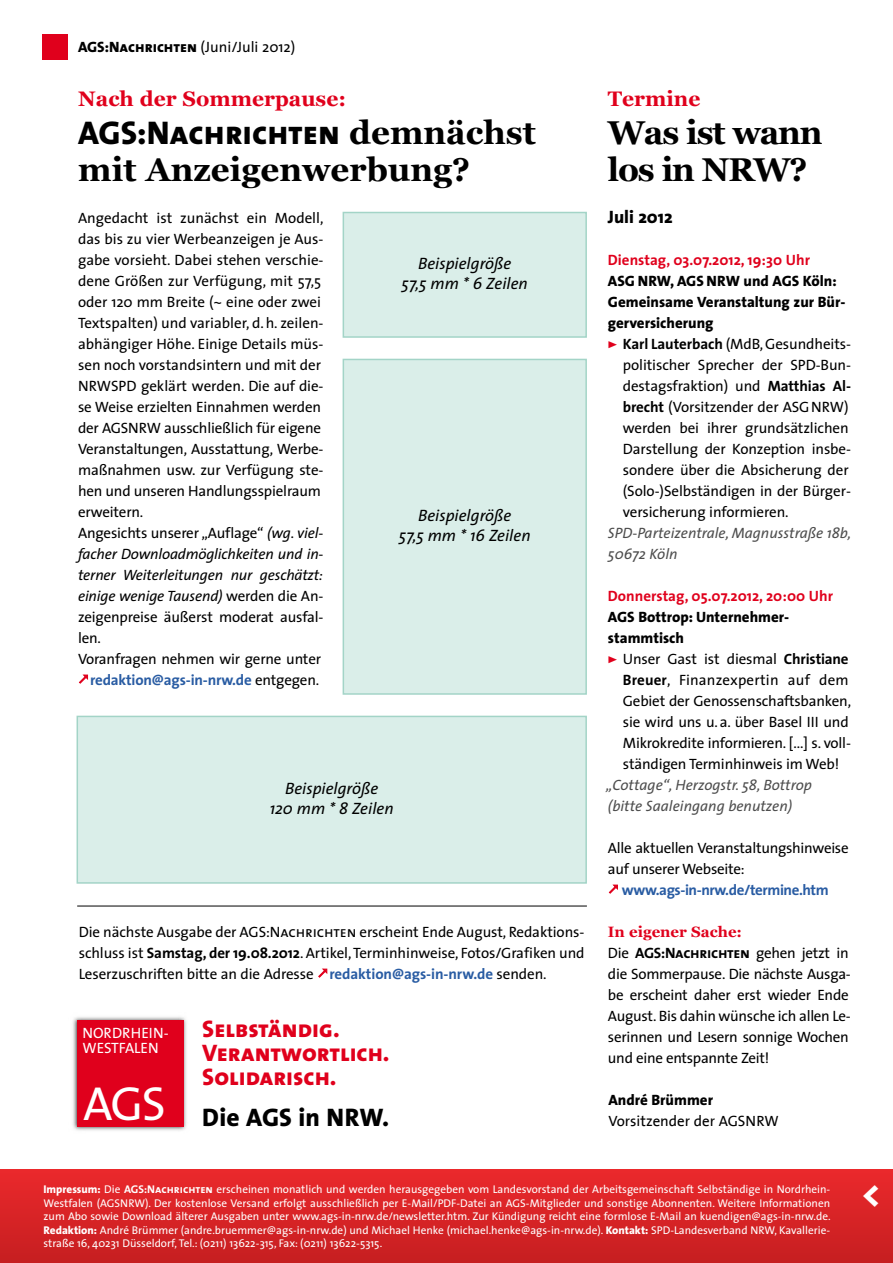
<style>
.page{position:relative;width:893px;height:1263px;background:#fff}
.page>*{position:absolute;margin:0;border:0;box-sizing:border-box;transform-origin:0 0}
.t1{font:48px "The Sans";color:#fff}
.t2{font:800 36px "The Sans";color:#fff}
.t3{font:33px "The Sans Extra Bold Caps";color:#000}
.t4{font:700 33px/37.5px "Georgia";letter-spacing:-.035em;color:#000}
.t5{font:700 33px "Georgia";color:#000}
.t6{font:800 25.5px "The Sans";letter-spacing:.005em;color:#000}
.t7{font:24px/24px "The Sans Extra Bold Caps";color:#e0001c}
.t8{font:700 21px "Georgia";color:#e0001c}
.t9{font:800 18px "The Sans";color:#000}
.t10{font:italic 16.5px/19.8px "The Sans";color:#000;text-align:center}
.t11{font:15px/21px "The Sans";letter-spacing:-.01em;color:#000}
.t12{font:800 15px "The Sans";color:#000}
.t13{font:italic 15px/21px "The Sans";color:#4d4d4d}
.t14{font:italic 15px "The Sans";letter-spacing:-.01em;color:#000}
.t15{font:700 15px "The Sans";letter-spacing:-.02em;color:#295ca3}
.t16{font:700 15px "The Sans";color:#e0001c}
.t17{font:15px "The Sans";letter-spacing:.01em;color:#000}
.t18{font:15px "SPD2002 The Sans";color:#000}
.t19{font:15px/15px "The Sans";color:#fff}
.t20{font:700 15px "Georgia";color:#e0001c}
.t21{font:11.25px/13.5px "The Sans";color:#fff;text-align:justify}
.s1{font-weight:800}
.s2{font-family:"The Sans Extra Bold Caps"}
.s3{font-family:"Georgia";font-weight:700}
.s4{font-style:italic}
.s5{font-style:normal}
.s6{font-weight:400;color:#000}
.s7{font-family:"The Sans Caps"}
.s8{font-weight:700}
.s9{font-weight:700;color:#295ca3}
.s10{font-family:"The Sans Extra Bold Caps";color:#e0001c}
.s11{font-family:"The Sans Bold Caps"}
</style>
<div class="page">
<div style="left:43px;top:34px;width:25px;height:26px;background:#e0001c"></div>
<div style="left:0;top:1169px;width:893px;height:94px;background:linear-gradient(to bottom,#eb292c,#c61f21)"></div>
<hr style="left:77px;top:906px;width:510px;height:1px;background:#000">
<img style="left:73px;top:1017px;width:114px;height:114px">
<div style="left:77px;top:1020px;width:106px;height:107px;background:#e0001c"></div>
<div style="left:344px;top:213px;width:241px;height:123px;background:#daeee9"></div>
<div style="left:343px;top:212px;width:244px;height:126px;border:2px solid #a3d4c7"></div>
<div style="left:344px;top:360px;width:241px;height:333px;background:#daeee9"></div>
<div style="left:343px;top:359px;width:244px;height:336px;border:2px solid #a3d4c7"></div>
<div style="left:78px;top:717px;width:507px;height:165px;background:#daeee9"></div>
<div style="left:77px;top:716px;width:510px;height:168px;border:2px solid #a3d4c7"></div>
<p class="t11" style="left:78px;top:38px;width:219px"><span class="s1">AGS:</span><span class="s2">Nachrichten</span> (Juni/Juli 2012)</p>
<h3 class="t8" style="left:78px;top:87px;width:269px">Nach der Sommerpause:</h3>
<h3 class="t3" style="left:78px;top:121px;width:459px">AGS:Nachrichten <span class="s3">demnächst</span></h3>
<h3 class="t5" style="left:78px;top:151px;width:393px">mit Anzeigenwerbung?</h3>
<p class="t11" style="left:78px;top:209px;width:247px">Angedacht ist zunächst ein Modell,</p>
<p class="t11" style="left:78px;top:230px;width:247px">das bis zu vier Werbeanzeigen je Aus-</p>
<p class="t11" style="left:78px;top:251px;width:247px">gabe vorsieht. Dabei stehen verschie-</p>
<p class="t11" style="left:78px;top:272px;width:245px">dene Größen zur Verfügung, mit 57,5</p>
<p class="t11" style="left:78px;top:293px;width:245px">oder 120 mm Breite (~ eine oder zwei</p>
<p class="t11" style="left:78px;top:314px;width:247px">Textspalten) und variabler, d.h. zeilen-</p>
<p class="t11" style="left:78px;top:335px;width:247px">abhängiger Höhe. Einige Details müs-</p>
<p class="t11" style="left:78px;top:356px;width:245px">sen noch vorstandsintern und mit der</p>
<p class="t11" style="left:78px;top:377px;width:247px">NRWSPD geklärt werden. Die auf die-</p>
<p class="t11" style="left:78px;top:398px;width:245px">se Weise erzielten Einnahmen werden</p>
<p class="t11" style="left:78px;top:419px;width:245px">der AGSNRW ausschließlich für eigene</p>
<p class="t11" style="left:78px;top:440px;width:247px">Veranstaltungen, Ausstattung, Werbe-</p>
<p class="t11" style="left:78px;top:461px;width:247px">maßnahmen usw. zur Verfügung ste-</p>
<p class="t11" style="left:78px;top:482px;width:245px">hen und unseren Handlungsspielraum</p>
<p class="t11" style="left:78px;top:503px;width:67px">erweitern.</p>
<p class="t11" style="left:78px;top:524px;width:247px">Angesichts unserer „Auflage“ <span class="s4">(wg. viel-</span></p>
<p class="t14" style="left:78px;top:548px;width:247px">facher Downloadmöglichkeiten und in-</p>
<p class="t14" style="left:78px;top:569px;width:246px">terner Weiterleitungen nur geschätzt:</p>
<p class="t14" style="left:78px;top:590px;width:247px">einige wenige Tausend) <span class="s5">werden die An-</span></p>
<p class="t11" style="left:78px;top:608px;width:247px">zeigenpreise äußerst moderat ausfal-</p>
<p class="t11" style="left:78px;top:629px;width:25px">len.</p>
<p class="t11" style="left:78px;top:650px;width:245px">Voranfragen nehmen wir gerne unter</p>
<p class="t15" style="left:90px;top:674px;width:231px">redaktion@ags-in-nrw.de <span class="s6">entgegen.</span></p>
<p class="t10" style="left:402px;top:255px;width:128px">Beispielgröße<br>57,5 mm * 6 Zeilen</p>
<p class="t10" style="left:399px;top:507px;width:133px">Beispielgröße<br>57,5 mm * 16 Zeilen</p>
<p class="t10" style="left:270px;top:780px;width:126px">Beispielgröße<br>120 mm * 8 Zeilen</p>
<p class="t11" style="left:79px;top:923px;width:507px;text-align:justify">Die nächste Ausgabe der <span class="s7">AGS:Nachrichten</span> erscheint Ende August, Redaktions&shy;schluss ist <span class="s8">Samstag, der 19.08.2012</span>. Artikel,Terminhinweise, Fotos/Grafiken und Leserzuschriften bitte an die Adresse <span class="s9">redaktion@ags-in-nrw.de</span> senden.</p>
<p class="t19" style="left:82px;top:1027px;width:88px">NORDRHEIN-<br>WESTFALEN</p>
<h1 class="t1" style="left:83px;top:1084px;width:84px">AGS</h1>
<h3 class="t7" style="left:202px;top:1019px;width:189px">Selbständig.<br>Verantwortlich.<br>Solidarisch.</h3>
<h3 class="t6" style="left:202px;top:1108px;width:188px">Die AGS in NRW.</h3>
<h3 class="t8" style="left:608px;top:87px;width:94px">Termine</h3>
<h3 class="t4" style="left:608px;top:113px;width:216px">Was ist wann los in NRW?</h3>
<p class="t9" style="left:608px;top:210px;width:66px">Juli 2012</p>
<p class="t16" style="left:608px;top:254px;width:204px">Dienstag, 03.07.2012, 19:30 Uhr</p>
<p class="t12" style="left:608px;top:275px;width:230px">ASG NRW, AGS NRW und AGS Köln:</p>
<p class="t12" style="left:608px;top:296px;width:239px">Gemeinsame Veranstaltung zur Bür-</p>
<p class="t12" style="left:608px;top:317px;width:107px">gerversicherung</p>
<p class="t11" style="left:608px;top:335px;width:245px"><span class="s10">&gt;</span> <span class="s8">Karl Lauterbach</span> (MdB,Gesundheits-</p>
<p class="t11" style="left:623px;top:356px;width:230px">politischer Sprecher der SPD-Bun-</p>
<p class="t11" style="left:623px;top:377px;width:230px">destagsfraktion) und <span class="s8">Matthias Al-</span></p>
<p class="t11" style="left:623px;top:398px;width:227px"><span class="s8">brecht</span> (Vorsitzender der ASGNRW)</p>
<p class="t11" style="left:623px;top:419px;width:227px">werden bei ihrer grundsätzlichen</p>
<p class="t11" style="left:623px;top:440px;width:230px">Darstellung der Konzeption insbe-</p>
<p class="t11" style="left:623px;top:461px;width:227px">sondere über die Absicherung der</p>
<p class="t11" style="left:623px;top:482px;width:230px">(Solo-)Selbständigen in der Bürger-</p>
<p class="t11" style="left:623px;top:503px;width:167px">versicherung informieren.</p>
<p class="t13" style="left:608px;top:524px;width:245px">SPD-Parteizentrale, Magnusstraße 18b,<br>50672 Köln</p>
<p class="t16" style="left:608px;top:590px;width:227px">Donnerstag, 05.07.2012, 20:00 Uhr</p>
<p class="t12" style="left:608px;top:611px;width:183px">AGS Bottrop: Unternehmer-</p>
<p class="t12" style="left:608px;top:632px;width:78px">stammtisch</p>
<p class="t11" style="left:608px;top:650px;width:242px"><span class="s10">&gt;</span> Unser Gast ist diesmal <span class="s8">Christiane</span></p>
<p class="t17" style="left:623px;top:674px;width:227px"><span class="s8">Breuer</span>, Finanzexpertin auf dem</p>
<p class="t11" style="left:623px;top:692px;width:230px">Gebiet der Genossenschaftsbanken,</p>
<p class="t11" style="left:623px;top:713px;width:227px">sie wird uns u.a. über Basel III und</p>
<p class="t11" style="left:623px;top:734px;width:230px">Mikrokredite informieren. [...] s. voll-</p>
<p class="t11" style="left:623px;top:755px;width:218px">ständigen Terminhinweis im Web!</p>
<p class="t13" style="left:606px;top:776px;width:207px">„Cottage“, Herzogstr. 58, Bottrop (bitte Saaleingang benutzen)</p>
<p class="t11" style="left:608px;top:839px;width:242px">Alle aktuellen Veranstaltungshinweise auf unserer Webseite:</p>
<p class="t15" style="left:622px;top:884px;width:209px">www.ags-in-nrw.de/termine.htm</p>
<p class="t20" style="left:608px;top:923px;width:136px">In eigener Sache:</p>
<p class="t11" style="left:608px;top:944px;width:244px">Die <span class="s11">AGS:Nachrichten</span> gehen jetzt in die Sommerpause. Die nächste Ausga&shy;be erscheint daher erst wieder Ende August. Bis dahin wünsche ich allen Le&shy;serinnen und Lesern sonnige Wochen und eine entspannte Zeit!</p>
<p class="t12" style="left:608px;top:1094px;width:106px">André Brümmer</p>
<p class="t18" style="left:608px;top:1113px;width:172px">Vorsitzender der AGSNRW</p>
<p class="t21" style="left:44px;top:1183px;width:789px"><span class="s1">Impressum:</span> Die <span class="s11">AGS:Nachrichten</span> erscheinen monatlich und werden herausgegeben vom Landesvorstand der Arbeitsgemeinschaft Selbständige in Nordrhein-Westfalen (AGSNRW). Der kostenlose Versand erfolgt ausschließlich per E-Mail/PDF-Datei an AGS-Mitglieder und sonstige Abonnenten. Weitere Informationen zum Abo sowie Download älterer Ausgaben unter www.ags-in-nrw.de/newsletter.htm. Zur Kündigung reicht eine formlose E-Mail an kuendigen@ags-in-nrw.de.<br><span class="s1">Redaktion:</span> André Brümmer (andre.bruemmer@ags-in-nrw.de) und Michael Henke (michael.henke@ags-in-nrw.de). <span class="s1">Kontakt:</span> SPD-Landesverband NRW, Kavallerie&shy;straße 16, 40231 Düsseldorf, Tel.: (0211) 13622-315, Fax: (0211) 13622-5315.</p>
<h2 class="t2" style="left:862px;top:1178px;width:20px">&lt;</h2>
</div>
